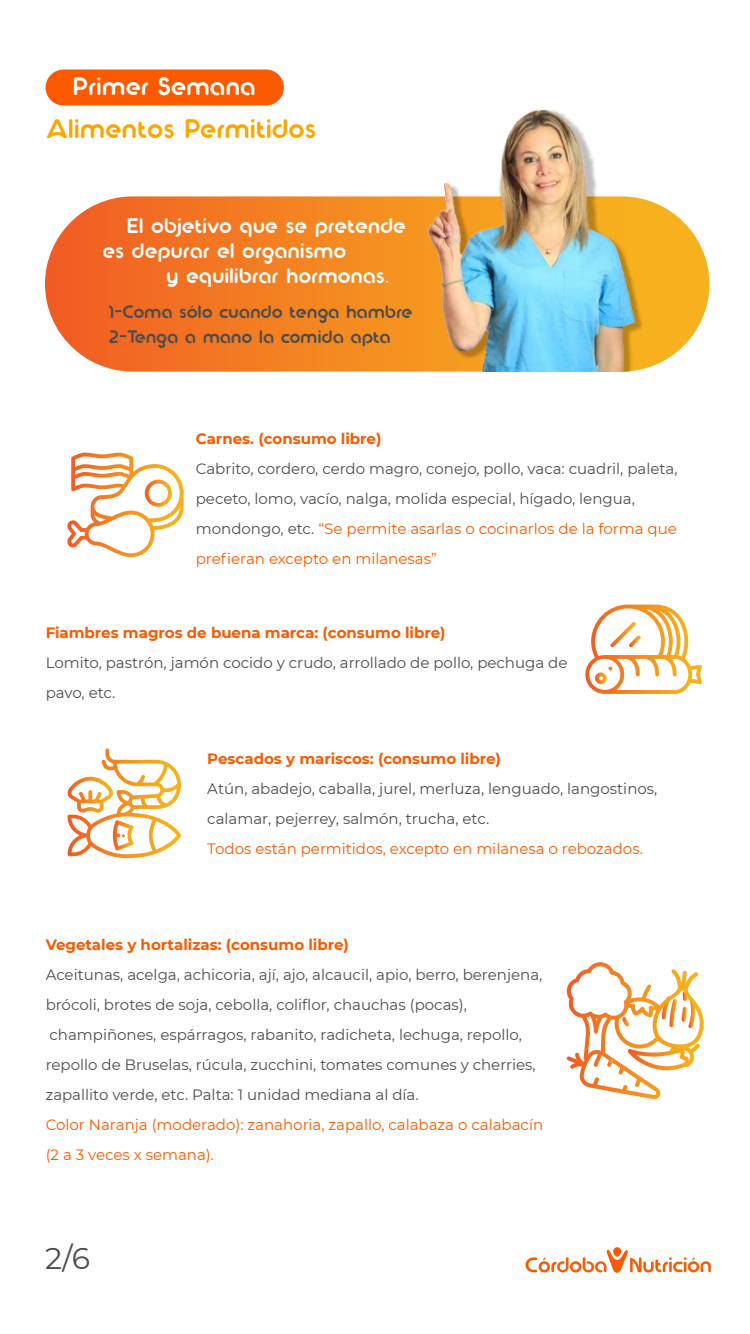
<style>
.page{position:relative;width:750px;height:1334px;background:#fff}
.page>*{position:absolute;margin:0;border:0;box-sizing:border-box;transform-origin:0 0}
.t1{font:30px "Montserrat";color:#4d4d4d}
.t2{font:26.8px "arematfont";letter-spacing:.025em;color:#ffa500}
.t3{font:25px "arematfont";letter-spacing:.025em;color:#fff}
.t4{font:21px/25.2px "arematfont";letter-spacing:.025em;color:#fff}
.t5{font:18px/25.3px "arematfont";letter-spacing:.025em;color:#4d4d4d}
.t6{font:15px/30px "Montserrat";color:#4d4d4d}
.t7{font:700 15px "Montserrat";color:#fb5a01}
.t8{font:15px/30px "Montserrat";color:#fb5a01}
.s1{color:#fb5a01}
</style>
<div class="page">
<div style="left:46px;top:70px;width:238px;height:36px;background:#fb5a01;border-radius:18px"></div>
<svg style="left:67px;top:453px;width:117px;height:104px"></svg>
<svg style="left:585px;top:605px;width:117px;height:89px"></svg>
<svg style="left:67px;top:748px;width:114px;height:110px"></svg>
<svg style="left:566px;top:962px;width:138px;height:138px"></svg>
<svg style="left:45px;top:196px;width:664px;height:176px;background:#f38122"></svg>
<svg style="left:526px;top:1249px;width:185px;height:24px"></svg>
<div style="left:613px;top:1247px;width:8px;height:10px;background:#fb5a01;border-radius:4px"></div>
<img style="left:428px;top:109px;width:218px;height:262px">
<h3 class="t3" style="left:73px;top:72px;width:184px">Primer Semana</h3>
<h2 class="t2" style="left:47px;top:113px;width:270px">Alimentos Permitidos</h2>
<h3 class="t4" style="left:103px;top:213px;width:305px;text-indent:24px">El objetivo que se pretende es depurar el organismo</h3>
<h3 class="t4" style="left:167px;top:263px;width:224px">y equilibrar hormonas.</h3>
<p class="t5" style="left:108px;top:300px;width:306px">1-Coma sólo cuando tenga hambre<br>2-Tenga a mano la comida apta</p>
<p class="t7" style="left:196px;top:428px;width:187px">Carnes. (consumo libre)</p>
<p class="t6" style="left:196px;top:453px;width:483px">Cabrito, cordero, cerdo magro, conejo, pollo, vaca: cuadril, paleta, peceto, lomo, vacío, nalga, molida especial, hígado, lengua, mondongo, etc. <span class="s1">“Se permite asarlas o cocinarlos de la forma que prefieran excepto en milanesas”</span></p>
<p class="t7" style="left:46px;top:621px;width:401px">Fiambres magros de buena marca: (consumo libre)</p>
<p class="t6" style="left:46px;top:647px;width:523px">Lomito, pastrón, jamón cocido y crudo, arrollado de pollo, pechuga de pavo, etc.</p>
<p class="t7" style="left:207px;top:748px;width:295px">Pescados y mariscos: (consumo libre)</p>
<p class="t6" style="left:207px;top:773px;width:452px">Atún, abadejo, caballa, jurel, merluza, lenguado, langostinos, calamar, pejerrey, salmón, trucha, etc.</p>
<p class="t8" style="left:207px;top:833px;width:437px">Todos están permitidos, excepto en milanesa o rebozados.</p>
<p class="t7" style="left:46px;top:934px;width:305px">Vegetales y hortalizas: (consumo libre)</p>
<p class="t6" style="left:46px;top:959px;width:498px">Aceitunas, acelga, achicoria, ají, ajo, alcaucil, apio, berro, berenjena, brócoli, brotes de soja, cebolla, coliflor, chauchas (pocas), champiñones, espárragos, rabanito, radicheta, lechuga, repollo, repollo de Bruselas, rúcula, zucchini, tomates comunes y cherries, zapallito verde, etc. Palta: 1 unidad mediana al día.</p>
<p class="t8" style="left:46px;top:1109px;width:499px">Color Naranja (moderado): zanahoria, zapallo, calabaza o calabacín (2 a 3 veces x semana).</p>
<h1 class="t1" style="left:45px;top:1238px;width:47px">2/6</h1>
</div>
